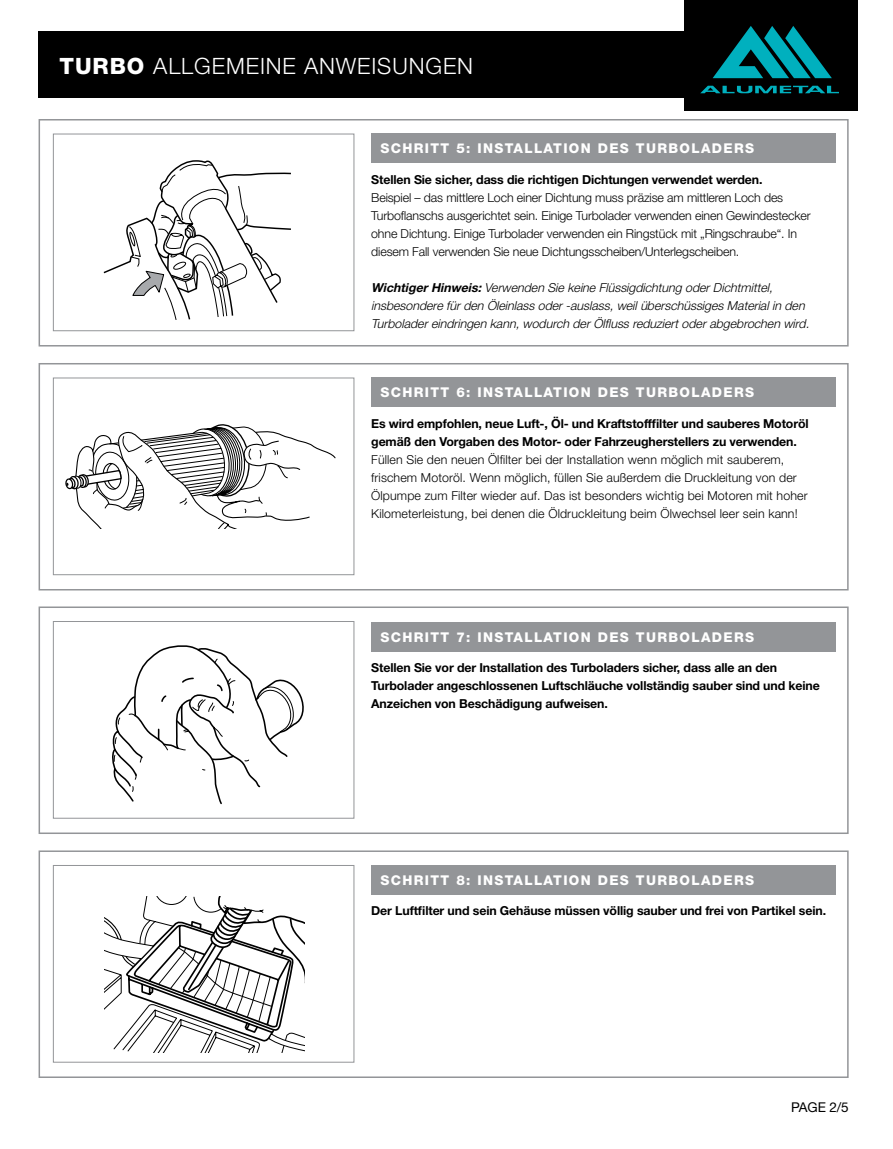
<style>
.page{position:relative;width:893px;height:1149px;background:#fff}
.page>*{position:absolute;margin:0;border:0;box-sizing:border-box;transform-origin:0 0}
.t1{font:300 22.5px "Helvetica Neue";letter-spacing:.04em;color:#fff}
.t2{font:800 13.5px "Helvetica Neue";letter-spacing:.1em;color:#fff}
.t3{font:13.5px "Helvetica Neue";color:#000}
.t4{font:700 12.3px/18px "Helvetica Neue";letter-spacing:-.01em;color:#000}
.t5{font:300 12.3px/18px "Helvetica Neue";letter-spacing:-.01em;color:#000}
.t6{font:300 12.3px/18px "Helvetica Neue";letter-spacing:.01em;color:#000}
.t7{font:italic 300 12.3px/18px "Helvetica Neue";color:#000}
.s1{font-weight:800}
.s2{font-weight:700}
</style>
<div class="page">
<div style="left:38px;top:31px;width:812px;height:66px;background:#000"></div>
<div style="left:39px;top:119px;width:810px;height:227px;border:2px solid #939598"></div>
<div style="left:53px;top:134px;width:301px;height:197px;border:1px solid #939598"></div>
<div style="left:371px;top:133px;width:465px;height:30px;background:#939598"></div>
<div style="left:39px;top:363px;width:810px;height:227px;border:2px solid #939598"></div>
<div style="left:53px;top:377px;width:301px;height:198px;border:1px solid #939598"></div>
<div style="left:371px;top:377px;width:465px;height:30px;background:#939598"></div>
<div style="left:39px;top:606px;width:810px;height:227px;border:2px solid #939598"></div>
<div style="left:53px;top:621px;width:301px;height:197px;border:1px solid #939598"></div>
<div style="left:371px;top:621px;width:465px;height:30px;background:#939598"></div>
<div style="left:39px;top:850px;width:810px;height:227px;border:2px solid #939598"></div>
<div style="left:53px;top:864px;width:301px;height:198px;border:1px solid #939598"></div>
<div style="left:371px;top:864px;width:465px;height:30px;background:#939598"></div>
<svg style="left:104px;top:160px;width:187px;height:160px"></svg>
<svg style="left:65px;top:425px;width:271px;height:103px"></svg>
<svg style="left:112px;top:645px;width:192px;height:159px"></svg>
<svg style="left:104px;top:896px;width:200px;height:156px"></svg>
<div style="left:685px;top:0;width:173px;height:111px;background:#000"></div>
<svg style="left:700px;top:86px;width:139px;height:7px"></svg>
<svg style="left:713px;top:26px;width:119px;height:52px"></svg>
<h1 class="t1" style="left:60px;top:52px;width:415px"><span class="s1">TURBO</span> ALLGEMEINE ANWEISUNGEN</h1>
<p class="t2" style="left:380px;top:140px;width:375px">SCHRITT 5: INSTALLATION DES TURBOLADERS</p>
<p class="t4" style="left:371px;top:170px;width:393px">Stellen Sie sicher, dass die richtigen Dichtungen verwendet werden.</p>
<p class="t5" style="left:371px;top:188px;width:441px">Beispiel – das mittlere Loch einer Dichtung muss präzise am mittleren Loch des Turboflanschs ausgerichtet sein. Einige Turbolader verwenden einen Gewindestecker ohne Dichtung. Einige Turbolader verwenden ein Ringstück mit „Ringschraube“. In diesem Fall verwenden Sie neue Dichtungsscheiben/Unterlegscheiben.</p>
<p class="t7" style="left:371px;top:278px;width:442px"><span class="s2">WichtigerHinweis:</span>Verwenden Sie keine Flüssigdichtung oderDichtmittel, insbesondere fürden Öleinlass oder-auslass,weilüberschüssiges Materialin den<br>Turboladereindringen kann,wodurch derÖlfluss reduziertoderabgebrochen wird.</p>
<p class="t2" style="left:380px;top:384px;width:375px">SCHRITT 6: INSTALLATION DES TURBOLADERS</p>
<p class="t4" style="left:371px;top:414px;width:439px">Es wird empfohlen, neue Luft-, Öl- und Kraftstofffilter und sauberes Motoröl gemäß den Vorgaben des Motor- oder Fahrzeugherstellers zu verwenden.</p>
<p class="t6" style="left:371px;top:450px;width:438px">Füllen Sie den neuen Ölfilter bei der Installation wenn möglich mit sauberem, frischem Motoröl. Wenn möglich, füllen Sie außerdem die Druckleitung von der Ölpumpe zum Filter wieder auf. Das ist besonders wichtig bei Motoren mit hoher Kilometerleistung, bei denen die Öldruckleitung beim Ölwechsel leer sein kann!</p>
<p class="t2" style="left:380px;top:628px;width:375px">SCHRITT 7: INSTALLATION DES TURBOLADERS</p>
<p class="t4" style="left:371px;top:658px;width:450px">Stellen Sie vor der Installation des Turboladers sicher, dass alle an den<br>Turbolader angeschlossenen Luftschläuche vollständig sauber sind und keine<br>Anzeichen von Beschädigung aufweisen.</p>
<p class="t2" style="left:380px;top:871px;width:375px">SCHRITT 8: INSTALLATION DES TURBOLADERS</p>
<p class="t4" style="left:371px;top:901px;width:456px">Der Luftfilter und sein Gehäuse müssen völlig sauber und frei von Partikel sein.</p>
<p class="t3" style="left:791px;top:1099px;width:59px">PAGE 2/5</p>
</div>
